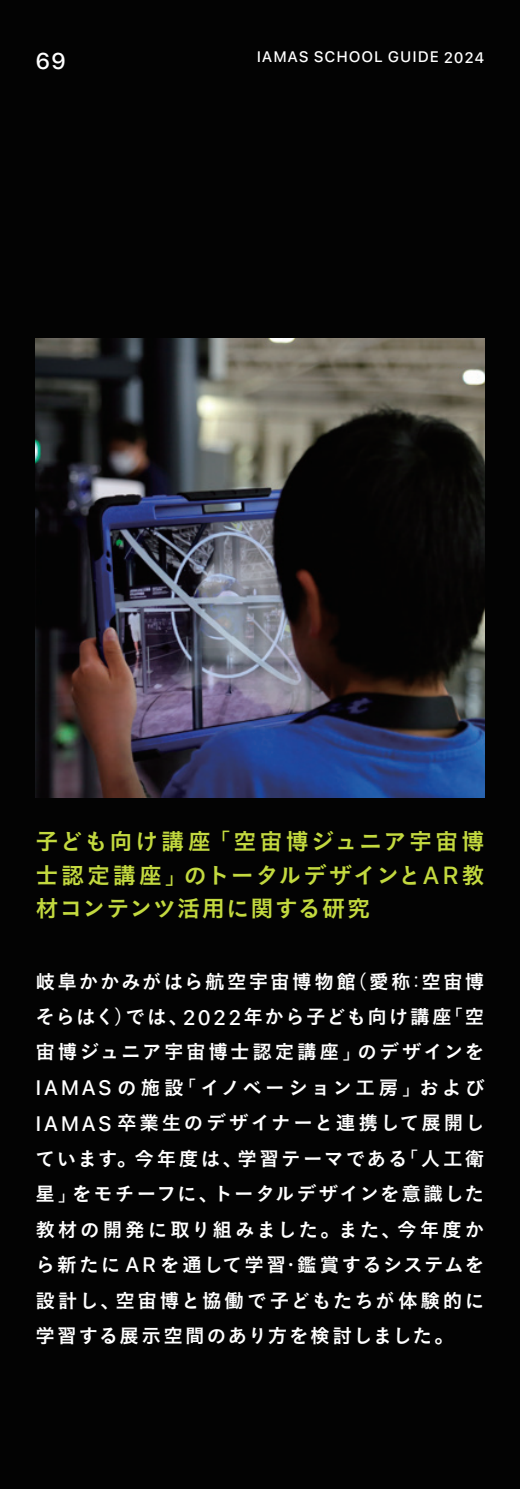
<style>
.page{position:relative;width:520px;height:1489px;background:#fff}
.page>*{position:absolute;margin:0;border:0;box-sizing:border-box;transform-origin:0 0}
.t1{font:23px/33.8px "Koburina Go W6";letter-spacing:.07em;color:#c3d93f;text-align:right}
.t2{font:500 22.75px "SF Pro Text";color:#fff}
.t3{font:500 20.75px "SF Pro Text";letter-spacing:.11em;color:#fff}
.t4{font:19.5px/35.5px "Koburina Go W6";letter-spacing:.11em;color:#fff}
.t5{font:19.5px/35.5px "Koburina Go W6";letter-spacing:.14em;color:#fff}
.t6{font:19.5px/35.5px "Koburina Go W6";letter-spacing:.08em;color:#fff}
.t7{font:19.5px/35.5px "Koburina Go W6";letter-spacing:.085em;color:#fff}
.t8{font:19.5px "Koburina Go W6";letter-spacing:.075em;color:#fff}
.t9{font:19.5px "Koburina Go W3";color:#fff}
.t10{font:500 15.25px "SF Pro Text";letter-spacing:.055em;color:#fff}
.s1{font-family:"Koburina Go W3"}
.s2{font-family:"SF Pro Text";font-weight:500;font-size:24.75px}
.s3{font-family:"Koburina Go W6"}
.s4{font-family:"SF Pro Text";font-weight:500;font-size:20.75px}
.s5{font-family:"Koburina Go W6";font-weight:400;font-size:19.5px}
</style>
<div class="page">
<div style="left:0;top:0;width:519px;height:1488px;background:#030303"></div>
<img style="left:35px;top:338px;width:449px;height:459px">
<p class="t2" style="left:35px;top:48px;width:32px">69</p>
<p class="t10" style="left:256px;top:48px;width:229px">IAMAS SCHOOL GUIDE 2024</p>
<p class="t1" style="left:35px;top:824px;width:450px">子ども向け講座<span class="s1">「</span>空宙博ジュニア宇宙博のトータルデザインと<span class="s2">AR</span>教</p>
<p class="t1" style="left:35px;top:857px;width:336px;text-align:left">士認定講座<span class="s1">」<br></span>材コンテンツ活用に関する研究</p>
<p class="t4" style="left:347px;top:963px;width:65px"><span class="s1">（</span>愛称</p>
<p class="t4" style="left:35px;top:963px;width:321px">岐阜かかみがはら航空宇宙博物館</p>
<p class="t4" style="left:421px;top:963px;width:64px">空宙博</p>
<p class="t9" style="left:406px;top:969px;width:21px">：</p>
<p class="t4" style="left:35px;top:998px;width:99px">そらはく<span class="s1">）</span></p>
<p class="t4" style="left:125px;top:998px;width:64px">では、</p>
<p class="t9" style="left:443px;top:1004px;width:42px">「<span class="s3">空</span></p>
<p class="t8" style="left:182px;top:1003px;width:270px"><span class="s4">2022</span>年から子ども向け講座</p>
<p class="t4" style="left:357px;top:1033px;width:128px">のデザインを</p>
<p class="t5" style="left:176px;top:1033px;width:309px;text-indent:-141px">宙博ジュニア宇宙博士認定講座<span class="s1">」<br>「</span>イノベーション工房<span class="s1">」</span>および</p>
<p class="t3" style="left:35px;top:1075px;width:149px">IAMAS <span class="s5">の施設</span></p>
<p class="t4" style="left:35px;top:1104px;width:450px;text-align:right"><span class="s4">IAMAS</span>卒業生のデザイナーと連携して展開し<span class="s1">「</span>人工衛</p>
<p class="t7" style="left:213px;top:1140px;width:272px;text-indent:-177px">ています。今年度は、<br>トータルデザインを意識した</p>
<p class="t4" style="left:237px;top:1140px;width:172px">学習テーマである</p>
<p class="t4" style="left:72px;top:1175px;width:148px">をモチーフに、</p>
<p class="t4" style="left:35px;top:1175px;width:43px">星<span class="s1">」</span></p>
<p class="t4" style="left:397px;top:1211px;width:89px">今年度か</p>
<p class="t4" style="left:297px;top:1211px;width:188px;text-indent:-261px">教材の開発に取り組みました。また、<br>鑑賞するシステムを</p>
<p class="t4" style="left:115px;top:1246px;width:370px;text-indent:-80px">ら新たに<span class="s4">AR</span>を通して学習<br>空宙博と協働で子どもたちが体験的に</p>
<p class="t9" style="left:281px;top:1252px;width:21px">・</p>
<p class="t6" style="left:35px;top:1282px;width:419px">設計し、<br>学習する展示空間のあり方を検討しました。</p>
</div>
